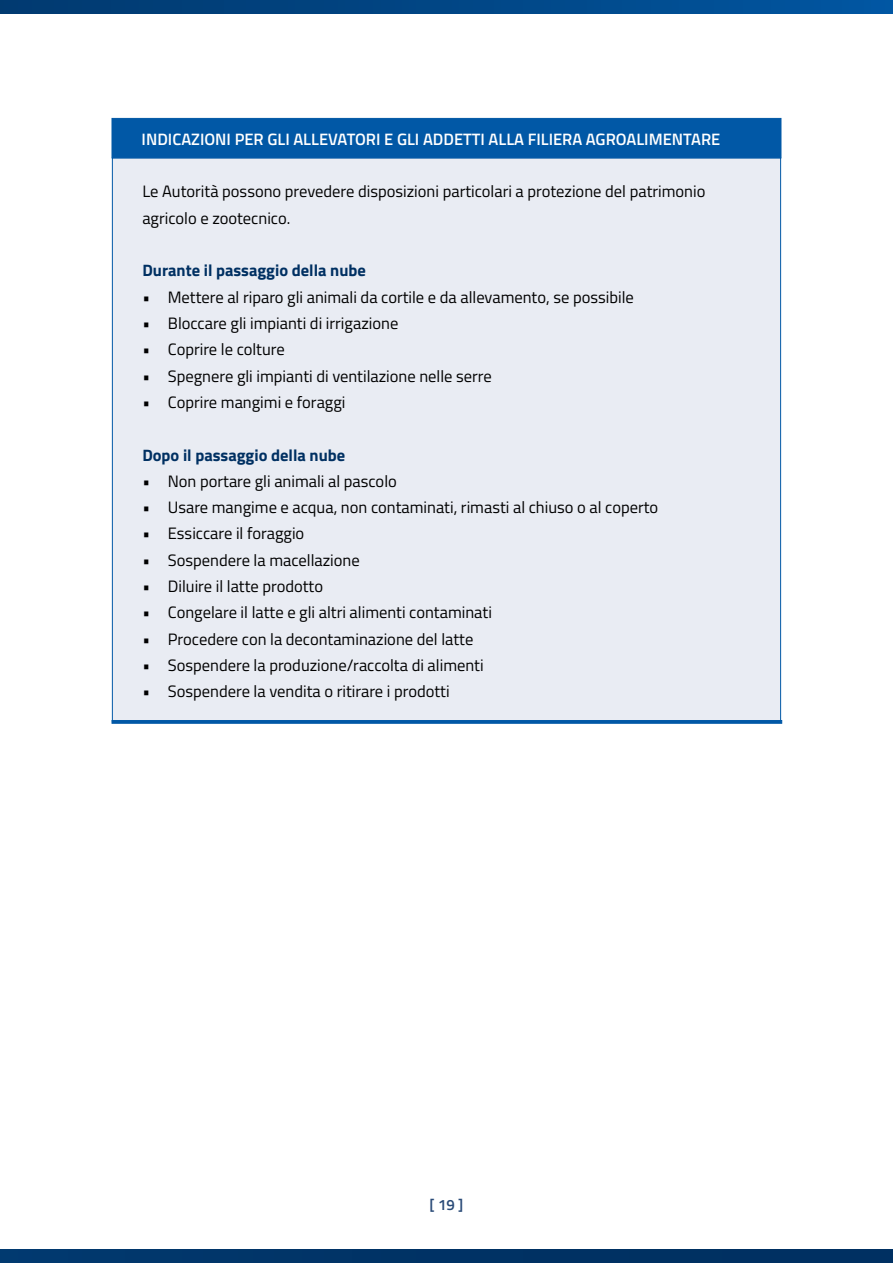
<style>
.page{position:relative;width:893px;height:1263px;background:#fff}
.page>*{position:absolute;margin:0;border:0;box-sizing:border-box;transform-origin:0 0}
.t1{font:16.5px/26.2px "Titillium Web";color:#000}
.t2{font:600 16.5px "Titillium Web";color:#fff}
.t3{font:700 16.5px "Titillium Web";color:#003062}
.t4{font:600 15px "Titillium Web";color:#294a77}
</style>
<div class="page">
<div style="left:0;top:1250px;width:893px;height:13px;background:#003265"></div>
<svg style="left:0;top:0;width:893px;height:13px;background:#014686"></svg>
<div style="left:112px;top:157px;width:669px;height:564px;background:#e9ecf3;border:1px solid #0158a6"></div>
<div style="left:112px;top:118px;width:669px;height:40px;background:#0158a6"></div>
<svg style="left:112px;top:720px;width:670px;height:4px;background:#0b5fa9"></svg>
<p class="t2" style="left:142px;top:127px;width:580px">INDICAZIONI PER GLI ALLEVATORI E GLI ADDETTI ALLA FILIERA AGROALIMENTARE</p>
<p class="t1" style="left:142px;top:178px;width:565px">Le Autorità possono prevedere disposizioni particolari a protezione del patrimonio agricolo e zootecnico.</p>
<p class="t3" style="left:142px;top:258px;width:225px">Durante il passaggio della nube</p>
<p class="t1" style="left:142px;top:283px;width:493px">• Mettere al riparo gli animali da cortile e da allevamento, se possibile</p>
<p class="t1" style="left:142px;top:309px;width:258px">• Bloccare gli impianti di irrigazione</p>
<p class="t1" style="left:142px;top:336px;width:144px">• Coprire le colture</p>
<p class="t1" style="left:142px;top:362px;width:351px">• Spegnere gli impianti di ventilazione nelle serre</p>
<p class="t1" style="left:142px;top:388px;width:205px">• Coprire mangimi e foraggi</p>
<p class="t3" style="left:142px;top:442px;width:204px">Dopo il passaggio della nube</p>
<p class="t1" style="left:142px;top:467px;width:256px">• Non portare gli animali al pascolo</p>
<p class="t1" style="left:142px;top:493px;width:517px">• Usare mangime e acqua, non contaminati, rimasti al chiuso o al coperto</p>
<p class="t1" style="left:142px;top:520px;width:163px">• Essiccare il foraggio</p>
<p class="t1" style="left:142px;top:546px;width:219px">• Sospendere la macellazione</p>
<p class="t1" style="left:142px;top:572px;width:182px">• Diluire il latte prodotto</p>
<p class="t1" style="left:142px;top:599px;width:351px">• Congelare il latte e gli altri alimenti contaminati</p>
<p class="t1" style="left:142px;top:625px;width:332px">• Procedere con la decontaminazione del latte</p>
<p class="t1" style="left:142px;top:651px;width:343px">• Sospendere la produzione/raccolta di alimenti</p>
<p class="t1" style="left:142px;top:678px;width:309px">• Sospendere la vendita o ritirare i prodotti</p>
<p class="t4" style="left:430px;top:1194px;width:35px">[ 19 ]</p>
</div>
